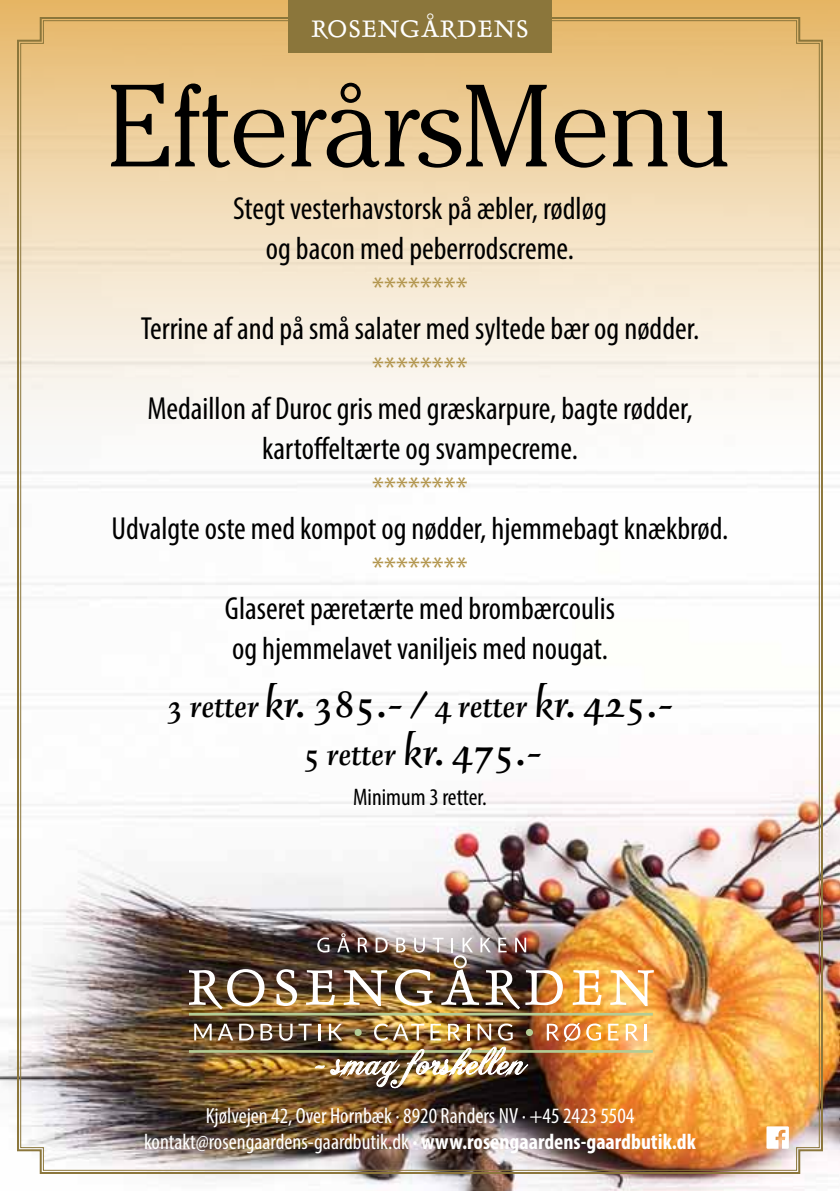
<style>
.page{position:relative;width:840px;height:1191px;background:#fff}
.page>*{position:absolute;margin:0;border:0;box-sizing:border-box;transform-origin:0 0}
.t1{font:300 116px "Cheltenham";letter-spacing:-.02em;color:#000}
.t2{font:44px "Delphin IIA";color:#000}
.t3{font:condensed 32px "Myriad Pro";color:#000}
.t4{font:condensed 32px "Myriad Pro";color:#b3964e}
.t5{font:32px "Delphin IA";letter-spacing:.02em;color:#fff}
.t6{font:condensed 24px "Myriad Pro";color:#000}
.t7{font:condensed 22px "Myriad Pro";color:#fff}
.s1{font-size:36px}
.s2{font-weight:700}
</style>
<div class="page">
<img style="left:0;top:471px;width:839px;height:720px">
<svg style="left:0;top:0;width:839px;height:470px;background:#e3c692"></svg>
<img style="left:20px;top:20px;width:799px;height:1151px">
<div style="left:288px;top:0;width:263px;height:53px;background:#8b763b"></div>
<p class="t5" style="left:311px;top:12px;width:219px">ROSENGÅRDENS</p>
<p class="t1" style="left:106px;top:59px;width:629px">EfterårsMenu</p>
<p class="t3" style="left:233px;top:189px;width:375px">Stegt vesterhavstorsk på æbler, rødløg</p>
<p class="t3" style="left:266px;top:229px;width:309px">og bacon med peberrodscreme.</p>
<p class="t4" style="left:372px;top:269px;width:97px">********</p>
<p class="t3" style="left:141px;top:309px;width:559px">Terrine af and på små salater med syltede bær og nødder.</p>
<p class="t4" style="left:372px;top:349px;width:97px">********</p>
<p class="t3" style="left:147px;top:389px;width:546px">Medaillon af Duroc gris med græskarpure, bagte rødder,</p>
<p class="t3" style="left:262px;top:429px;width:317px">kartoffeltærte og svampecreme.</p>
<p class="t4" style="left:372px;top:469px;width:97px">********</p>
<p class="t3" style="left:111px;top:509px;width:618px">Udvalgte oste med kompot og nødder, hjemmebagt knækbrød.</p>
<p class="t4" style="left:372px;top:549px;width:97px">********</p>
<p class="t3" style="left:225px;top:589px;width:391px">Glaseret pæretærte med brombærcoulis</p>
<p class="t3" style="left:232px;top:629px;width:377px">og hjemmelavet vaniljeis med nougat.</p>
<p class="t2" style="left:166px;top:682px;width:508px"><span class="s1">3 retter</span> kr. 385.- / <span class="s1">4 retter</span> kr. 425.-</p>
<p class="t2" style="left:303px;top:730px;width:240px"><span class="s1">5 retter</span> kr. 475.-</p>
<p class="t6" style="left:353px;top:782px;width:135px">Minimum 3 retter.</p>
<p class="t7" style="left:205px;top:1102px;width:430px">Kjølvejen 42, Over Hornbæk · 8920 Randers NV · +45 2423 5504</p>
<p class="t7" style="left:144px;top:1128px;width:553px">kontakt@rosengaardens-gaardbutik.dk <span class="s2">· www.rosengaardens-gaardbutik.dk</span></p>
</div>
